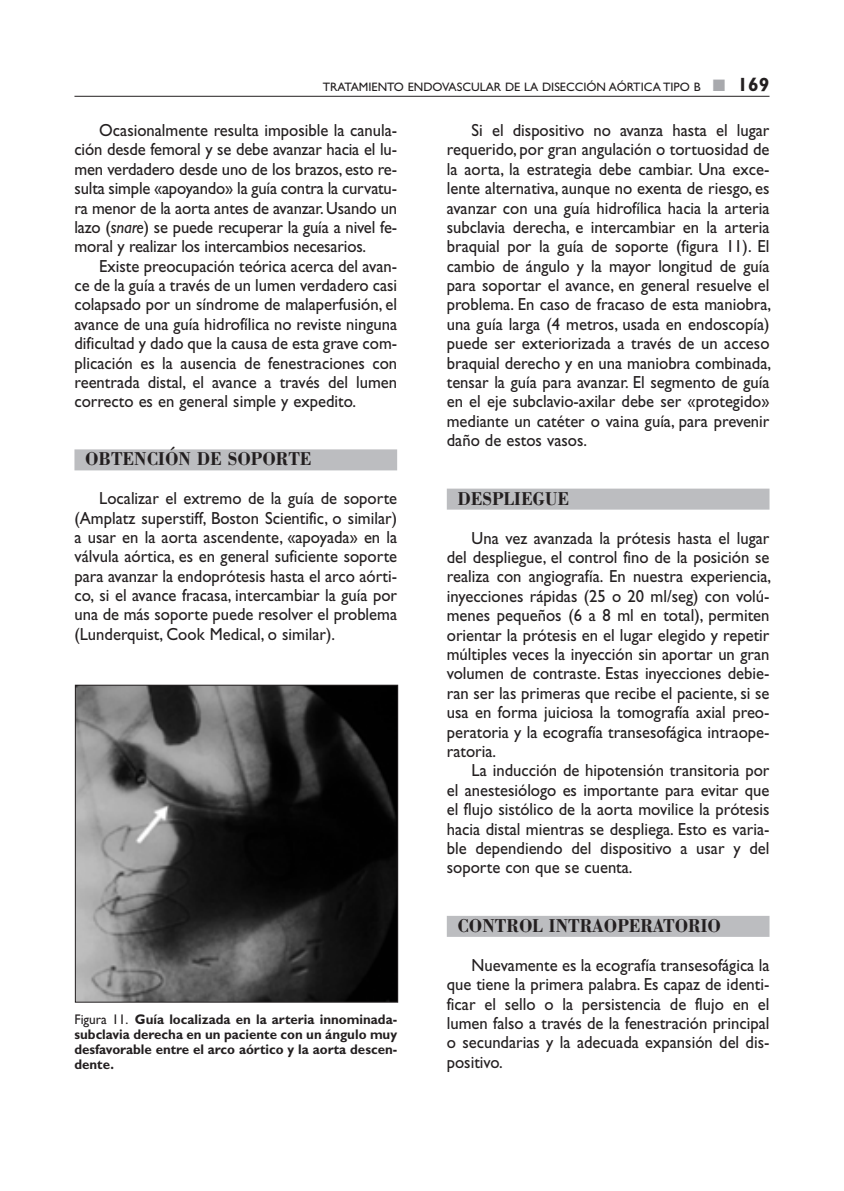
<style>
.page{position:relative;width:844px;height:1191px;background:#fff}
.page>*{position:absolute;margin:0;border:0;box-sizing:border-box;transform-origin:0 0}
.t1{font:700 19.25px "Bodoni";color:#231f20;scale:.9 1}
.t2{font:17.5px/19.4px "Gill Sans";color:#231f20;text-align:justify;scale:.95 1}
.t3{font:700 14px/14.9px "Gill Sans";color:#231f20;text-align:justify;scale:.95 1}
.t4{font:12.25px "Gill Sans";color:#231f20}
.s1{color:#a8a9ad}
.s2{font-weight:700;font-size:19.25px}
.s3{font-style:italic}
.s4{font-weight:400}
</style>
<div class="page">
<div style="left:74px;top:449px;width:323px;height:21px;background:#bcbdc0"></div>
<div style="left:446px;top:488px;width:323px;height:21px;background:#bcbdc0"></div>
<div style="left:446px;top:916px;width:323px;height:21px;background:#bcbdc0"></div>
<hr style="left:74px;top:96px;width:695px;height:1px;background:#231f20">
<img style="left:77px;top:687px;width:319px;height:313px">
<div style="left:75px;top:685px;width:323px;height:317px;border:1px solid #231f20"></div>
<p class="t4" style="left:323px;top:83px;width:448px">TRATAMIENTO ENDOVASCULAR DE LA DISECCIÓN AÓRTICA TIPO B <span class="s1">■</span> <span class="s2">169</span></p>
<p class="t2" style="left:74px;top:122px;width:341px;text-indent:25px">Ocasionalmente resulta imposible la canula&shy;ción desde femoral y se debe avanzar hacia el lu&shy;men verdadero desde uno de los brazos, esto re&shy;sulta simple «apoyando» la guía contra la curvatu&shy;ra menor de la aorta antes de avanzar. Usando un lazo (<span class="s3">snare</span>) se puede recuperar la guía a nivel fe&shy;moral y realizar los intercambios necesarios.</p>
<p class="t2" style="left:74px;top:258px;width:341px;text-indent:25px">Existe preocupación teórica acerca del avan&shy;ce de la guía a través de un lumen verdadero casi colapsado por un síndrome de malaperfusión, el avance de una guía hidrofílica no reviste ninguna dificultad y dado que la causa de esta grave com&shy;plicación es la ausencia de fenestraciones con reentrada distal, el avance a través del lumen correcto es en general simple y expedito.</p>
<p class="t1" style="left:85px;top:452px;width:253px">OBTENCIÓN DE SOPORTE</p>
<p class="t2" style="left:74px;top:490px;width:341px;text-indent:25px">Localizar el extremo de la guía de soporte (Amplatz superstiff, Boston Scientific, o similar) a usar en la aorta ascendente, «apoyada» en la válvula aórtica, es en general suficiente soporte para avanzar la endoprótesis hasta el arco aórti&shy;co, si el avance fracasa, intercambiar la guía por una de más soporte puede resolver el problema (Lunderquist, Cook Medical, o similar).</p>
<p class="t3" style="left:74px;top:1013px;width:341px"><span class="s4">Figura 11.</span> Guía localizada en la arteria innominada&shy;subclavia derecha en un paciente con un ángulo muy desfavorable entre el arco aórtico y la aorta descen&shy;dente.</p>
<p class="t2" style="left:446px;top:122px;width:343px;text-indent:25px">Si el dispositivo no avanza hasta el lugar requerido, por gran angulación o tortuosidad de la aorta, la estrategia debe cambiar. Una exce&shy;lente alternativa, aunque no exenta de riesgo, es avanzar con una guía hidrofílica hacia la arteria subclavia derecha, e intercambiar en la arteria braquial por la guía de soporte (figura 11). El cambio de ángulo y la mayor longitud de guía para soportar el avance, en general resuelve el problema. En caso de fracaso de esta maniobra, una guía larga (4 metros, usada en endoscopía) puede ser exteriorizada a través de un acceso braquial derecho y en una maniobra combinada, tensar la guía para avanzar. El segmento de guía en el eje subclavio-axilar debe ser «protegido» mediante un catéter o vaina guía, para prevenir daño de estos vasos.</p>
<p class="t1" style="left:457px;top:491px;width:126px">DESPLIEGUE</p>
<p class="t2" style="left:446px;top:530px;width:343px;text-indent:25px">Una vez avanzada la prótesis hasta el lugar del despliegue, el control fino de la posición se realiza con angiografía. En nuestra experiencia, inyecciones rápidas (25 o 20 ml/seg) con volú&shy;menes pequeños (6 a 8 ml en total), permiten orientar la prótesis en el lugar elegido y repetir múltiples veces la inyección sin aportar un gran volumen de contraste. Estas inyecciones debie&shy;ran ser las primeras que recibe el paciente, si se usa en forma juiciosa la tomografía axial preo&shy;peratoria y la ecografía transesofágica intraope&shy;ratoria.</p>
<p class="t2" style="left:446px;top:762px;width:341px;text-indent:25px">La inducción de hipotensión transitoria por el anestesiólogo es importante para evitar que el flujo sistólico de la aorta movilice la prótesis hacia distal mientras se despliega. Esto es varia&shy;ble dependiendo del dispositivo a usar y del soporte con que se cuenta.</p>
<p class="t1" style="left:457px;top:918px;width:294px">CONTROL INTRAOPERATORIO</p>
<p class="t2" style="left:446px;top:957px;width:341px;text-indent:25px">Nuevamente es la ecografía transesofágica la que tiene la primera palabra. Es capaz de identi&shy;ficar el sello o la persistencia de flujo en el lumen falso a través de la fenestración principal o secundarias y la adecuada expansión del dis&shy;positivo.</p>
</div>
